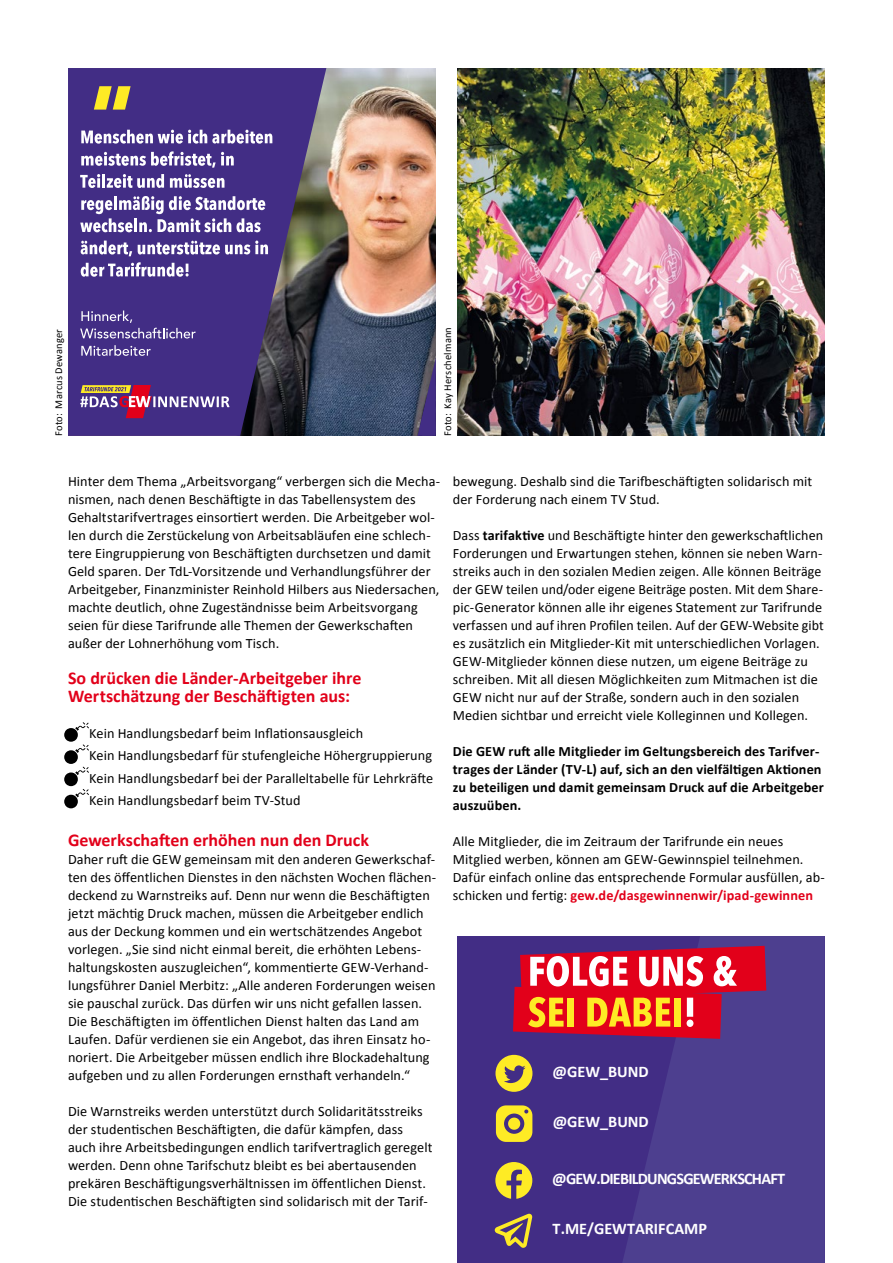
<style>
.page{position:relative;width:893px;height:1263px;background:#fff}
.page>*{position:absolute;margin:0;border:0;box-sizing:border-box;transform-origin:0 0}
._04_Zwiti{font:700 18px/18px "Calibri";color:#e2001a}
.t1{font:700 16.2px "Calibri";letter-spacing:-.05em;color:#fff}
.t2{font:700 16.2px "Calibri";color:#fff}
._03_Grundtext{font:14.25px/18px "Calibri";letter-spacing:.005em;color:#000}
._03_Grundtext-2{font:700 14.25px/18px "Calibri";letter-spacing:.01em;color:#000}
.Autor_Einleitung{font:10.5px "Calibri";letter-spacing:.015em;color:#000}
.s1{font-weight:700}
.s2{font-weight:700;color:#e2001a}
</style>
<div class="page">
<div style="left:457px;top:936px;width:368px;height:327px;background:#422d85"></div>
<svg style="left:622px;top:936px;width:203px;height:327px;background:#4b3c8d"></svg>
<svg style="left:513px;top:946px;width:253px;height:93px;background:#cc4750"></svg>
<svg style="left:496px;top:1105px;width:36px;height:37px"></svg>
<svg style="left:495px;top:1162px;width:37px;height:37px"></svg>
<svg style="left:495px;top:1055px;width:37px;height:37px"></svg>
<svg style="left:495px;top:1214px;width:37px;height:34px"></svg>
<svg style="left:64px;top:722px;width:25px;height:86px"></svg>
<img style="left:457px;top:68px;width:368px;height:368px">
<img style="left:326px;top:68px;width:110px;height:368px">
<svg style="left:68px;top:68px;width:258px;height:368px;background:#433376"></svg>
<svg style="left:417px;top:358px;width:19px;height:78px"></svg>
<svg style="left:80px;top:385px;width:149px;height:33px;background:#7a5286"></svg>
<svg style="left:94px;top:86px;width:37px;height:24px"></svg>
<svg style="left:81px;top:130px;width:191px;height:14px"></svg>
<svg style="left:81px;top:151px;width:153px;height:17px"></svg>
<svg style="left:80px;top:174px;width:20px;height:14px"></svg>
<hr style="left:102px;top:174px;width:3px;height:14px;background:#fff">
<svg style="left:107px;top:174px;width:57px;height:14px"></svg>
<svg style="left:170px;top:174px;width:54px;height:14px"></svg>
<svg style="left:80px;top:196px;width:185px;height:36px"></svg>
<svg style="left:81px;top:241px;width:51px;height:15px"></svg>
<svg style="left:138px;top:241px;width:130px;height:14px"></svg>
<svg style="left:81px;top:262px;width:108px;height:15px"></svg>
<svg style="left:80px;top:310px;width:116px;height:28px;background:#5e4c97"></svg>
<svg style="left:81px;top:345px;width:70px;height:11px"></svg>
<p class="Autor_Einleitung" style="left:52px;top:436px;width:108px;rotate:-90deg">Foto: Marcus Dewanger</p>
<p class="Autor_Einleitung" style="left:441px;top:436px;width:110px;rotate:-90deg">Foto: Kay Herschelmann</p>
<p class="_03_Grundtext" style="left:68px;top:472px;width:374px">Hinter dem Thema „Arbeitsvorgang“ verbergen sich die Mecha&shy;nismen, nach denen Beschäftigte in das Tabellensystem des Gehaltstarifvertrages einsortiert werden. Die Arbeitgeber wol&shy;len durch die Zerstückelung von Arbeitsabläufen eine schlech&shy;tere Eingruppierung von Beschäftigten durchsetzen und damit Geld sparen. Der TdL-Vorsitzende und Verhandlungsführer der Arbeitgeber, Finanzminister Reinhold Hilbers aus Niedersachen, machte deutlich, ohne Zugeständnisse beim Arbeitsvorgang seien für diese Tarifrunde alle Themen der Gewerkschaften außer der Lohnerhöhung vom Tisch.</p>
<p class="_04_Zwiti" style="left:68px;top:669px;width:295px">So drücken die Länder-Arbeitgeber ihre<br>Wertschätzung der Beschäftigten aus:</p>
<p class="_03_Grundtext" style="left:68px;top:724px;width:297px">• Kein Handlungsbedarf beim Inflationsausgleich</p>
<p class="_03_Grundtext" style="left:68px;top:747px;width:366px">• Kein Handlungsbedarf für stufengleiche Höhergruppierung</p>
<p class="_03_Grundtext" style="left:68px;top:769px;width:367px">• Kein Handlungsbedarf bei der Paralleltabelle für Lehrkräfte</p>
<p class="_03_Grundtext" style="left:68px;top:791px;width:234px">• Kein Handlungsbedarf beim TV-Stud</p>
<p class="_04_Zwiti" style="left:68px;top:831px;width:303px">Gewerkschaften erhöhen nun den Druck</p>
<p class="_03_Grundtext" style="left:68px;top:850px;width:370px">Daher ruft die GEW gemeinsam mit den anderen Gewerkschaf&shy;ten des öffentlichen Dienstes in den nächsten Wochen flächen&shy;deckend zu Warnstreiks auf. Denn nur wenn die Beschäftigten jetzt mächtig Druck machen, müssen die Arbeitgeber endlich aus der Deckung kommen und ein wertschätzendes Angebot vorlegen. „Sie sind nicht einmal bereit, die erhöhten Lebens&shy;haltungskosten auszugleichen“, kommentierte GEW-Verhand&shy;lungsführer Daniel Merbitz: „Alle anderen Forderungen weisen sie pauschal zurück. Das dürfen wir uns nicht gefallen lassen.<br>Die Beschäftigten im öffentlichen Dienst halten das Land am Laufen. Dafür verdienen sie ein Angebot, das ihren Einsatz ho&shy;noriert. Die Arbeitgeber müssen endlich ihre Blockadehaltung aufgeben und zu allen Forderungen ernsthaft verhandeln.“</p>
<p class="_03_Grundtext" style="left:68px;top:1102px;width:366px">Die Warnstreiks werden unterstützt durch Solidaritätsstreiks der studentischen Beschäftigten, die dafür kämpfen, dass auch ihre Arbeitsbedingungen endlich tarifvertraglich geregelt werden. Denn ohne Tarifschutz bleibt es bei abertausenden prekären Beschäftigungsverhältnissen im öffentlichen Dienst.<br>Die studentischen Beschäftigten sind solidarisch mit der Tarif-</p>
<p class="_03_Grundtext" style="left:453px;top:472px;width:361px">bewegung. Deshalb sind die Tarifbeschäftigten solidarisch mit der Forderung nach einem TV Stud.</p>
<p class="_03_Grundtext" style="left:453px;top:526px;width:372px">Dass <span class="s1">tarifaktive</span> und Beschäftigte hinter den gewerkschaftlichen Forderungen und Erwartungen stehen, können sie neben Warn&shy;streiks auch in den sozialen Medien zeigen. Alle können Beiträge der GEW teilen und/oder eigene Beiträge posten. Mit dem Share&shy;pic-Generator können alle ihr eigenes Statement zur Tarifrunde verfassen und auf ihren Profilen teilen. Auf der GEW-Website gibt es zusätzlich ein Mitglieder-Kit mit unterschiedlichen Vorlagen.<br>GEW-Mitglieder können diese nutzen, um eigene Beiträge zu schreiben. Mit all diesen Möglichkeiten zum Mitmachen ist die GEW nicht nur auf der Straße, sondern auch in den sozialen Medien sichtbar und erreicht viele Kolleginnen und Kollegen.</p>
<p class="_03_Grundtext-2" style="left:453px;top:742px;width:373px">Die GEW ruft alle Mitglieder im Geltungsbereich des Tarifver&shy;trages der Länder (TV-L) auf, sich an den vielfältigen Aktionen zu beteiligen und damit gemeinsam Druck auf die Arbeitgeber auszuüben.</p>
<p class="_03_Grundtext" style="left:453px;top:832px;width:374px">Alle Mitglieder, die im Zeitraum der Tarifrunde ein neues Mitglied werben, können am GEW-Gewinnspiel teilnehmen.<br>Dafür einfach online das entsprechende Formular ausfüllen, ab&shy;schicken und fertig: <span class="s2">gew.de/dasgewinnenwir/ipad-gewinnen</span></p>
<p class="t1" style="left:553px;top:1061px;width:98px">@GEW_BUND</p>
<p class="t1" style="left:553px;top:1111px;width:98px">@GEW_BUND</p>
<p class="t1" style="left:552px;top:1168px;width:234px">@GEW.DIEBILDUNGSGEWERKSCHAFT</p>
<p class="t2" style="left:553px;top:1219px;width:156px">T.ME/GEWTARIFCAMP</p>
</div>
